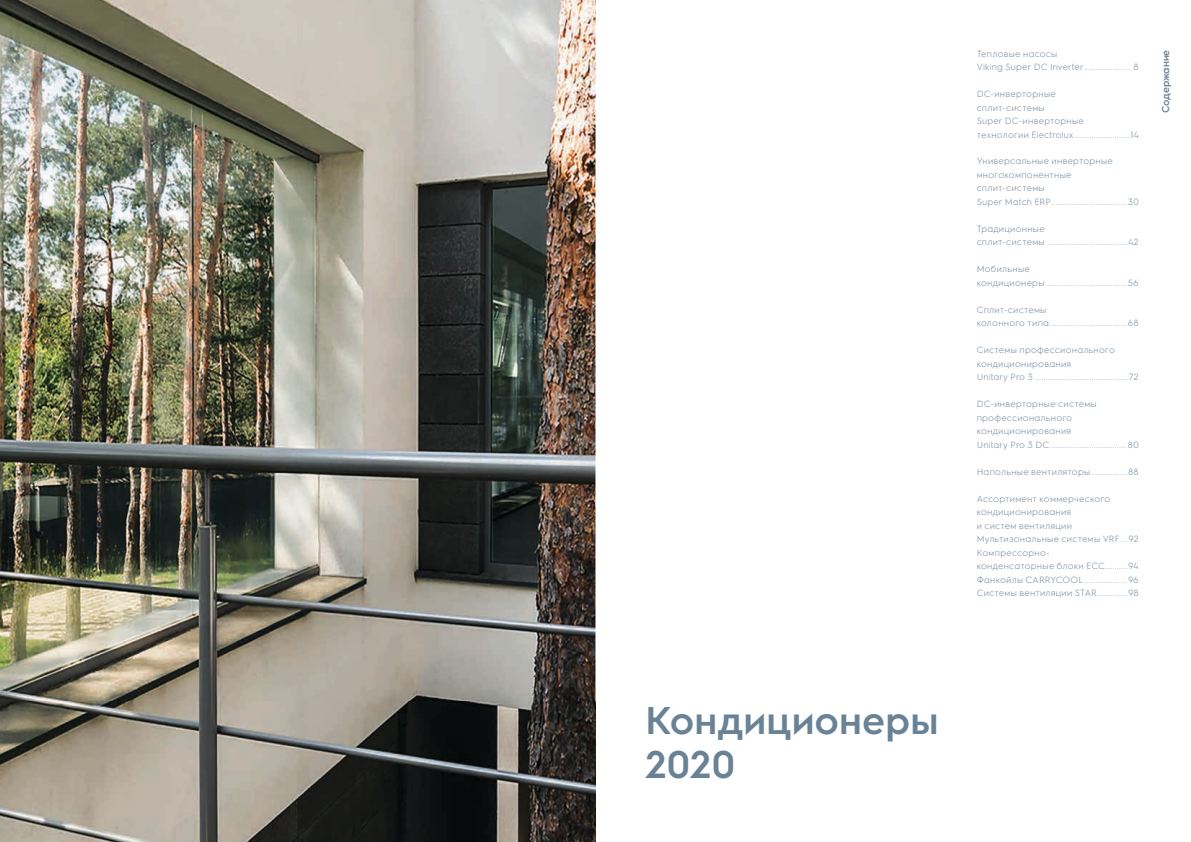
<style>
.page{position:relative;width:1191px;height:842px;background:#fff}
.page>*{position:absolute;margin:0;border:0;box-sizing:border-box;transform-origin:0 0}
.t1{font:38.7px/43.9px "Electrolux Sans Sem Bd";letter-spacing:.005em;color:#698296}
.t2{font:10px "Electrolux Sans Sem Bd";color:#698296}
.t3{font:300 9px/13.5px "Electrolux Sans";letter-spacing:.03em;color:#698296}
</style>
<div class="page">
<img style="left:0;top:0;width:595px;height:701px">
<img style="left:0;top:701px;width:595px;height:141px">
<img style="left:574px;top:0;width:21px;height:24px">
<p class="t3" style="left:976px;top:46px;width:164px">Тепловые насосы<br>Viking Super DC Inverter ......................... 8</p>
<p class="t3" style="left:976px;top:87px;width:163px">DC-инверторные<br>сплит-системы<br>Super DC-инверторные<br>технологии Electrolux .............................14</p>
<p class="t3" style="left:976px;top:154px;width:163px">Универсальные инверторные многокомпонентные сплит-системы<br>Super Match ERP ....................................... 30</p>
<p class="t3" style="left:976px;top:222px;width:163px">Традиционные<br>сплит-системы ...........................................42</p>
<p class="t3" style="left:976px;top:262px;width:164px">Мобильные<br>кондиционеры .......................................... 56</p>
<p class="t3" style="left:976px;top:302px;width:163px">Сплит-системы<br>колонного типа ........................................ 68</p>
<p class="t3" style="left:976px;top:343px;width:163px">Системы профессионального кондиционирования<br>Unitary Pro 3 .................................................72</p>
<p class="t3" style="left:976px;top:397px;width:164px">DС-инверторные cистемы профессионального кондиционирования<br>Unitary Pro 3 DC ........................................ 80</p>
<p class="t3" style="left:976px;top:464px;width:164px">Напольные вентиляторы ...................88</p>
<p class="t3" style="left:976px;top:491px;width:164px">Ассортимент коммерческого кондиционирования<br>и систем вентиляции<br>Мультизональные системы VRF ....92<br>Компрессорно-<br>конденсаторные блоки ECC ............94<br>Фанкойлы CARRYCOOL ...................... 96<br>Системы вентиляции STAR ................98</p>
<p class="t2" style="left:1158px;top:113px;width:65px;rotate:-90deg">Содержание</p>
<h1 class="t1" style="left:645px;top:696px;width:295px">Кондиционеры<br>2020</h1>
</div>
